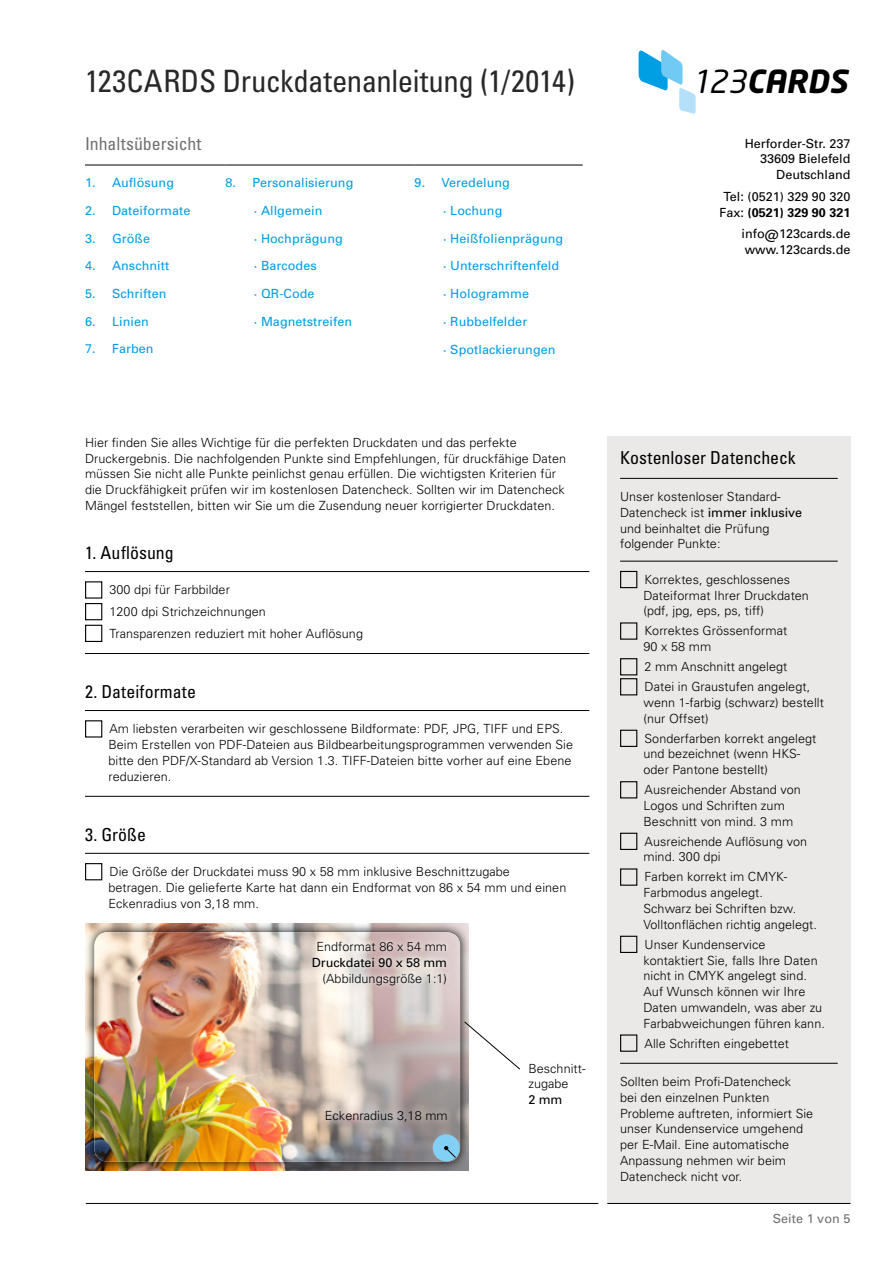
<style>
.page{position:relative;width:893px;height:1263px;background:#fff}
.page>*{position:absolute;margin:0;border:0;box-sizing:border-box;transform-origin:0 0}
.t1{font:italic 700 31.35px "Neo Tech";color:#000}
.t2{font:condensed 30.9px "Univers";letter-spacing:-.015em;color:#282827}
.t3{font:condensed 17.85px "Univers";color:#000}
.t4{font:condensed 17.85px "Univers";letter-spacing:-.005em;color:#6f6f6e}
.t5{font:300 12.6px/15.8px "Univers";letter-spacing:.005em;color:#000}
.t6{font:12.6px/27.8px "Univers";letter-spacing:.005em;color:#009ee3}
.t7{font:12.6px/15.8px "Univers";color:#000;text-align:right}
.t8{font:12.6px "Univers";letter-spacing:.005em;color:#6f6f6e}
.s1{font-weight:400}
.s2{font-weight:700}
.s3{font-size:14.1px}
</style>
<div class="page">
<hr style="left:85px;top:571px;width:504px;height:1px;background:#000">
<hr style="left:85px;top:653px;width:504px;height:1px;background:#000">
<hr style="left:85px;top:710px;width:504px;height:1px;background:#000">
<hr style="left:85px;top:796px;width:504px;height:1px;background:#000">
<hr style="left:85px;top:853px;width:504px;height:1px;background:#000">
<div style="left:85px;top:581px;width:17px;height:18px;border:1px solid #000"></div>
<div style="left:85px;top:603px;width:17px;height:17px;border:1px solid #000"></div>
<div style="left:85px;top:625px;width:17px;height:17px;border:1px solid #000"></div>
<div style="left:85px;top:720px;width:17px;height:17px;border:1px solid #000"></div>
<div style="left:85px;top:863px;width:17px;height:17px;border:1px solid #000"></div>
<svg style="left:639px;top:50px;width:57px;height:64px"></svg>
<hr style="left:85px;top:165px;width:140px;height:1px;background:#000">
<hr style="left:225px;top:165px;width:190px;height:1px;background:#000">
<hr style="left:415px;top:165px;width:168px;height:1px;background:#000">
<div style="left:607px;top:437px;width:243px;height:766px;background:#ebe9e8"></div>
<hr style="left:620px;top:478px;width:218px;height:1px;background:#000">
<hr style="left:620px;top:561px;width:218px;height:1px;background:#000">
<hr style="left:620px;top:1063px;width:218px;height:1px;background:#000">
<div style="left:620px;top:571px;width:17px;height:17px;border:1px solid #000"></div>
<div style="left:620px;top:622px;width:17px;height:18px;border:1px solid #000"></div>
<div style="left:620px;top:658px;width:17px;height:17px;border:1px solid #000"></div>
<div style="left:620px;top:678px;width:17px;height:17px;border:1px solid #000"></div>
<div style="left:620px;top:730px;width:17px;height:17px;border:1px solid #000"></div>
<div style="left:620px;top:781px;width:17px;height:17px;border:1px solid #000"></div>
<div style="left:620px;top:833px;width:17px;height:17px;border:1px solid #000"></div>
<div style="left:620px;top:868px;width:17px;height:18px;border:1px solid #000"></div>
<div style="left:620px;top:936px;width:17px;height:17px;border:1px solid #000"></div>
<div style="left:620px;top:1034px;width:17px;height:18px;border:1px solid #000"></div>
<hr style="left:607px;top:1203px;width:243px;height:1px;background:#000">
<hr style="left:86px;top:1203px;width:512px;height:1px;background:#000">
<div style="left:85px;top:922px;width:385px;height:249px;background:#000;opacity:.9"></div>
<img style="left:94px;top:932px;width:366px;height:230px">
<svg style="left:308px;top:936px;width:143px;height:53px;background:#e3d7d3"></svg>
<div style="left:317px;top:1100px;width:139px;height:30px;background:#fff;opacity:.75"></div>
<div style="left:433px;top:1134px;width:27px;height:27px;background:#82d0f5;border-radius:50%"></div>
<svg style="left:444px;top:1146px;width:12px;height:12px"></svg>
<svg style="left:463px;top:1021px;width:57px;height:49px"></svg>
<h2 class="t2" style="left:85px;top:62px;width:492px">123CARDS Druckdatenanleitung (1/2014)</h2>
<h3 class="t4" style="left:85px;top:133px;width:118px">Inhaltsübersicht</h3>
<p class="t6" style="left:85px;top:169px;width:91px">1. Auflösung</p>
<p class="t6" style="left:85px;top:197px;width:107px">2. Dateiformate</p>
<p class="t6" style="left:85px;top:224px;width:67px">3. Größe</p>
<p class="t6" style="left:85px;top:252px;width:86px">4. Anschnitt</p>
<p class="t6" style="left:85px;top:280px;width:83px">5. Schriften</p>
<p class="t6" style="left:85px;top:308px;width:65px">6. Linien</p>
<p class="t6" style="left:85px;top:335px;width:70px">7. Farben</p>
<p class="t6" style="left:254px;top:169px;width:101px;text-indent:-29px">8. Personalisierung · Allgemein<br>· Hochprägung<br>· Barcodes<br>· QR-Code<br>· Magnetstreifen</p>
<p class="t6" style="left:443px;top:169px;width:122px;text-indent:-29px">9. Veredelung<br>· Lochung<br>· Heißfolienprägung · Unterschriftenfeld · Hologramme<br>· Rubbelfelder<br>· Spotlackierungen</p>
<p class="t5" style="left:85px;top:435px;width:483px">Hier finden Sie alles Wichtige für die perfekten Druckdaten und das perfekte Druckergebnis. Die nachfolgenden Punkte sind Empfehlungen, für druckfähige Daten müssen Sie nicht alle Punkte peinlichst genau erfüllen. Die wichtigsten Kriterien für die Druckfähigkeit prüfen wir im kostenlosen Datencheck. Sollten wir im Datencheck Mängel feststellen, bitten wir Sie um die Zusendung neuer korrigierter Druckdaten.</p>
<h3 class="t3" style="left:85px;top:541px;width:90px">1. Auflösung</h3>
<p class="t5" style="left:110px;top:579px;width:255px;line-height:21.8px">300 dpi für Farbbilder<br>1200 dpi Strichzeichnungen<br>Transparenzen reduziert mit hoher Auflösung</p>
<h3 class="t3" style="left:85px;top:680px;width:112px">2. Dateiformate</h3>
<p class="t5" style="left:108px;top:721px;width:466px">Am liebsten verarbeiten wir geschlossene Bildformate: PDF, JPG, TIFF und EPS.<br>Beim Erstellen von PDF-Dateien aus Bildbearbeitungsprogrammen verwenden Sie bitte den PDF/X-Standard ab Version 1.3. TIFF-Dateien bitte vorher auf eine Ebene reduzieren.</p>
<h3 class="t3" style="left:85px;top:823px;width:62px">3. Größe</h3>
<p class="t5" style="left:108px;top:864px;width:459px">Die Größe der Druckdatei muss 90 x 58 mm inklusive Beschnittzugabe<br>betragen. Die gelieferte Karte hat dann ein Endformat von 86 x 54 mm und einen<br>Eckenradius von 3,18 mm.</p>
<p class="t5" style="left:316px;top:939px;width:132px">Endformat 86 x 54 mm</p>
<p class="t7" style="left:312px;top:955px;width:137px">Druckdatei 90 x 58 mm</p>
<p class="t5" style="left:323px;top:970px;width:126px">(Abbildungsgröße 1:1)</p>
<p class="t5" style="left:325px;top:1107px;width:124px">Eckenradius 3,18 mm</p>
<p class="t5" style="left:528px;top:1060px;width:59px">Beschnitt&shy;zugabe</p>
<p class="t7" style="left:528px;top:1092px;width:36px">2 mm</p>
<h1 class="t1" style="left:694px;top:62px;width:154px"><span class="s1">123</span>CARDS</h1>
<p class="t7" style="left:745px;top:135px;width:107px">Herforder-Str. 237<br>33609 Bielefeld<br>Deutschland</p>
<p class="t7" style="left:719px;top:189px;width:132px;text-align:center">Tel: (0521) 329 90 320<br>Fax: <span class="s2">(0521) 329 90 321</span></p>
<p class="t7" style="left:742px;top:226px;width:110px;text-align:left">info<span class="s3">@</span>123cards.de www.123cards.de</p>
<h3 class="t3" style="left:620px;top:446px;width:177px">Kostenloser Datencheck</h3>
<p class="t5" style="left:620px;top:489px;width:184px">Unser kostenloser Standard-<br>Datencheck ist <span class="s1">immer inklusive </span>und beinhaltet die Prüfung folgender Punkte:</p>
<p class="t5" style="left:643px;top:572px;width:167px">Korrektes, geschlossenes<br>Dateiformat Ihrer Druckdaten (pdf, jpg, eps, ps, tiff)</p>
<p class="t5" style="left:643px;top:623px;width:145px">Korrektes Grössenformat<br>90 x 58 mm</p>
<p class="t5" style="left:645px;top:657px;width:167px;line-height:20px">2 mm Anschnitt angelegt<br>Datei in Graustufen angelegt,</p>
<p class="t5" style="left:643px;top:695px;width:182px">wenn 1-farbig (schwarz) bestellt (nur Offset)</p>
<p class="t5" style="left:643px;top:730px;width:175px">Sonderfarben korrekt angelegt und bezeichnet (wenn HKS&shy;oder Pantone bestellt)</p>
<p class="t5" style="left:643px;top:782px;width:159px">Ausreichender Abstand von<br>Logos und Schriften zum<br>Beschnitt von mind. 3 mm</p>
<p class="t5" style="left:643px;top:833px;width:165px">Ausreichende Auflösung von mind. 300 dpi</p>
<p class="t5" style="left:643px;top:869px;width:175px">Farben korrekt im CMYK-<br>Farbmodus angelegt.<br>Schwarz bei Schriften bzw.<br>Volltonflächen richtig angelegt.</p>
<p class="t5" style="left:643px;top:936px;width:183px">Unser Kundenservice kontaktiert Sie, falls Ihre Daten nicht in CMYK angelegt sind.<br>Auf Wunsch können wir Ihre<br>Daten umwandeln, was aber zu<br>Farbabweichungen führen kann.</p>
<p class="t5" style="left:645px;top:1035px;width:146px">Alle Schriften eingebettet</p>
<p class="t5" style="left:620px;top:1074px;width:195px">Sollten beim Profi-Datencheck<br>bei den einzelnen Punkten<br>Probleme auftreten, informiert Sie unser Kundenservice umgehend per E-Mail. Eine automatische<br>Anpassung nehmen wir beim<br>Datencheck nicht vor.</p>
<p class="t8" style="left:773px;top:1211px;width:79px">Seite 1 von 5</p>
</div>
